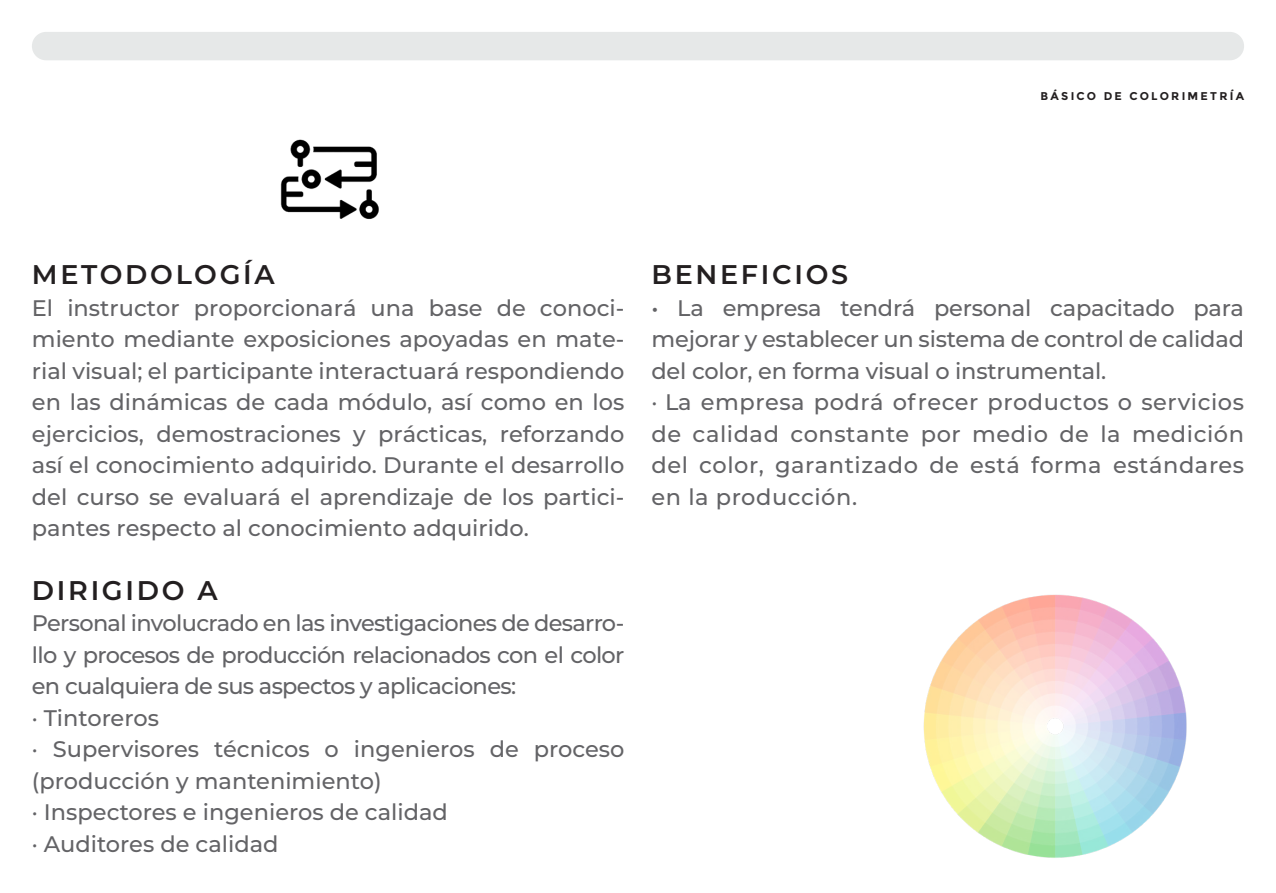
<style>
.page{position:relative;width:1276px;height:893px;background:#fff}
.page>*{position:absolute;margin:0;border:0;box-sizing:border-box;transform-origin:0 0}
.t1{font:600 27px "Montserrat";letter-spacing:.1em;color:#231f20}
.t2{font:500 22.5px/31.5px "Montserrat";color:#636366;text-align:justify}
.t3{font:700 11.25px "Montserrat";letter-spacing:.2em;color:#231f20}
</style>
<div class="page">
<div style="left:32px;top:32px;width:1212px;height:28px;background:#e6e8e8;border-radius:14px"></div>
<img style="left:923px;top:594px;width:264px;height:264px">
<img style="left:280px;top:139px;width:99px;height:80px">
<p class="t3" style="left:1040px;top:90px;width:205px">BÁSICO DE COLORIMETRÍA</p>
<p class="t1" style="left:32px;top:256px;width:244px">METODOLOGÍA</p>
<p class="t2" style="left:32px;top:291px;width:594px">El instructor proporcionará una base de conoci&shy;miento mediante exposiciones apoyadas en mate&shy;rial visual; el participante interactuará respondiendo en las dinámicas de cada módulo, así como en los ejercicios, demostraciones y prácticas, reforzando así el conocimiento adquirido. Durante el desarrollo del curso se evaluará el aprendizaje de los partici&shy;pantes respecto al conocimiento adquirido.</p>
<p class="t1" style="left:32px;top:571px;width:187px">DIRIGIDO A</p>
<p class="t2" style="left:32px;top:606px;width:594px">Personal involucrado en las investigaciones de desarro&shy;llo y procesos de producción relacionados con el color en cualquiera de sus aspectos y aplicaciones:</p>
<p class="t2" style="left:32px;top:701px;width:129px">· Tintoreros</p>
<p class="t2" style="left:32px;top:732px;width:594px">· Supervisores técnicos o ingenieros de proceso (producción y mantenimiento)</p>
<p class="t2" style="left:32px;top:795px;width:417px">· Inspectores e ingenieros de calidad</p>
<p class="t2" style="left:32px;top:827px;width:248px">· Auditores de calidad</p>
<p class="t1" style="left:651px;top:256px;width:198px">BENEFICIOS</p>
<p class="t2" style="left:651px;top:291px;width:594px">• La empresa tendrá personal capacitado para mejorar y establecer un sistema de control de calidad del color, en forma visual o instrumental.</p>
<p class="t2" style="left:651px;top:386px;width:594px">· La empresa podrá ofrecer productos o servicios de calidad constante por medio de la medición del color, garantizado de está forma estándares en la producción.</p>
</div>
